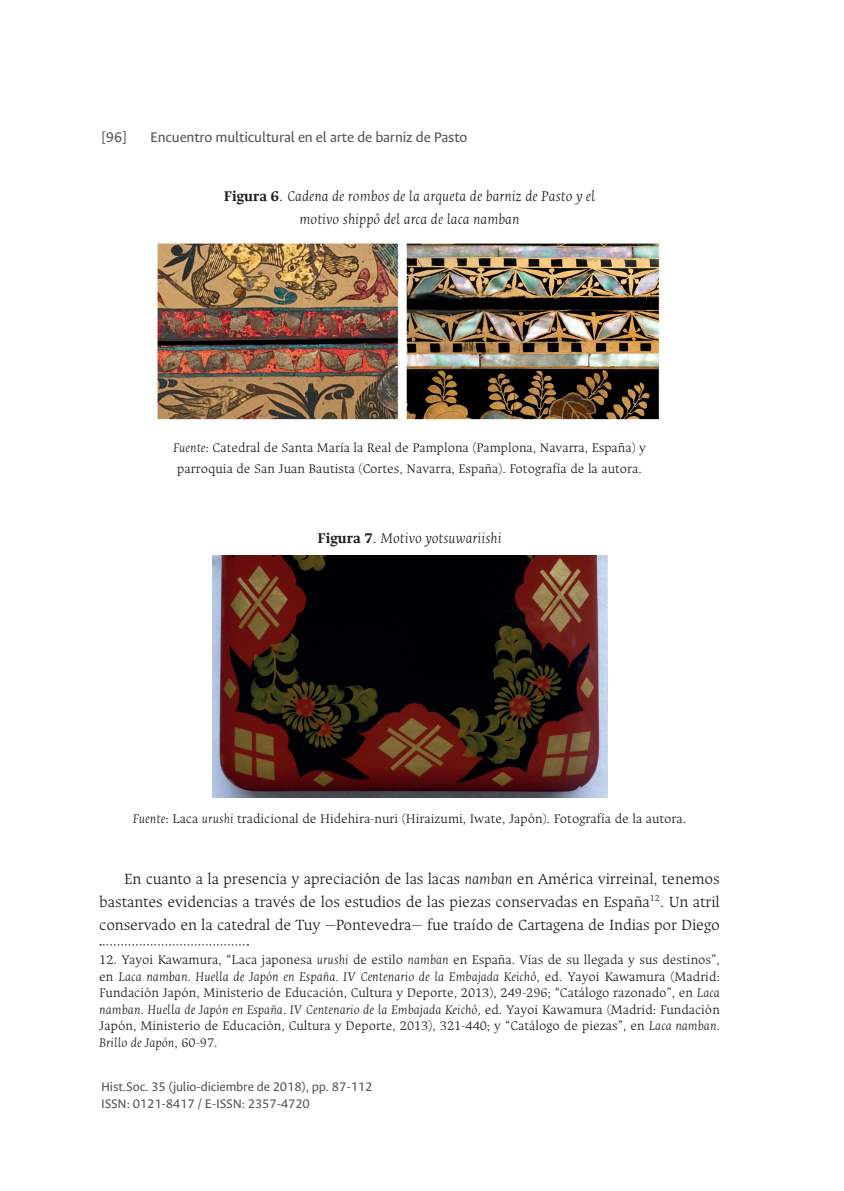
<style>
.page{position:relative;width:844px;height:1191px;background:#fff}
.page>*{position:absolute;margin:0;border:0;box-sizing:border-box;transform-origin:0 0}
.t1{font:300 16.62px/22.8px "Ancizar Serif";letter-spacing:-.01em;color:#231f20;text-align:justify}
.t2{font:italic 300 15.75px/22.8px "Ancizar Serif";color:#231f20;text-align:center}
.t3{font:15.75px "Ancizar Sans";letter-spacing:-.01em;color:#57585a}
.t4{font:300 14px/16.6px "Ancizar Serif";color:#231f20}
.t5{font:14px/16.8px "Ancizar Sans";letter-spacing:-.01em;color:#57585a}
.s1{font-weight:700;font-style:normal}
.s2{font-style:normal}
.s3{font-style:italic}
</style>
<div class="page">
<img style="left:157px;top:243px;width:503px;height:177px">
<img style="left:212px;top:556px;width:395px;height:241px">
<svg style="left:100px;top:944px;width:148px;height:1px"></svg>
<p class="t3" style="left:101px;top:128px;width:28px">[96]</p>
<p class="t3" style="left:150px;top:128px;width:319px">Encuentro multicultural en el arte de barniz de Pasto</p>
<p class="t2" style="left:224px;top:185px;width:373px"><span class="s1">Figura 6</span><span class="s2">.</span> Cadena de rombos de la arqueta de barniz de Pasto y el motivo shippô del arca de laca namban</p>
<p class="t4" style="left:173px;top:437px;width:474px;line-height:21px"><span class="s3">Fuente</span>: Catedral de Santa María la Real de Pamplona (Pamplona, Navarra, España) y parroquia de San Juan Bautista (Cortes, Navarra, España). Fotografía de la autora.</p>
<p class="t2" style="left:317px;top:526px;width:186px"><span class="s1">Figura 7</span><span class="s2">.</span> Motivo yotsuwariishi</p>
<p class="t4" style="left:133px;top:810px;width:554px"><span class="s3">Fuente</span>: Laca <span class="s3">urushi</span> tradicional de Hidehira-nuri (Hiraizumi, Iwate, Japón). Fotografía de la autora.</p>
<p class="t1" style="left:99px;top:867px;width:622px;text-indent:25px">En cuanto a la presencia y apreciación de las lacas <span class="s3">namban</span> en América virreinal, tenemos bastantes evidencias a través de los estudios de las piezas conservadas en España<sup>12</sup>. Un atril conservado en la catedral de Tuy —Pontevedra— fue traído de Cartagena de Indias por Diego</p>
<p class="t4" style="left:99px;top:951px;width:622px;text-align:justify">12. Yayoi Kawamura, “Laca japonesa <span class="s3">urushi</span> de estilo <span class="s3">namban</span> en España. Vías de su llegada y sus destinos”, en <span class="s3">Laca namban. Huella de Japón en España. IV Centenario de la Embajada Keichô,</span> ed. Yayoi Kawamura (Madrid:<br>Fundación Japón, Ministerio de Educación, Cultura y Deporte, 2013), 249-296; “Catálogo razonado”, en <span class="s3">Laca namban. Huella de Japón en España. IV Centenario de la Embajada Keichô,</span> ed. Yayoi Kawamura (Madrid: Fundación Japón, Ministerio de Educación, Cultura y Deporte, 2013), 321-440; y “Catálogo de piezas”, en <span class="s3">Laca namban.<br>Brillo de Japón</span>, 60-97.</p>
<p class="t5" style="left:101px;top:1078px;width:273px">Hist.Soc. 35 (julio-diciembre de 2018), pp. 87-112<br>ISSN: 0121-8417 / E-ISSN: 2357-4720</p>
</div>
